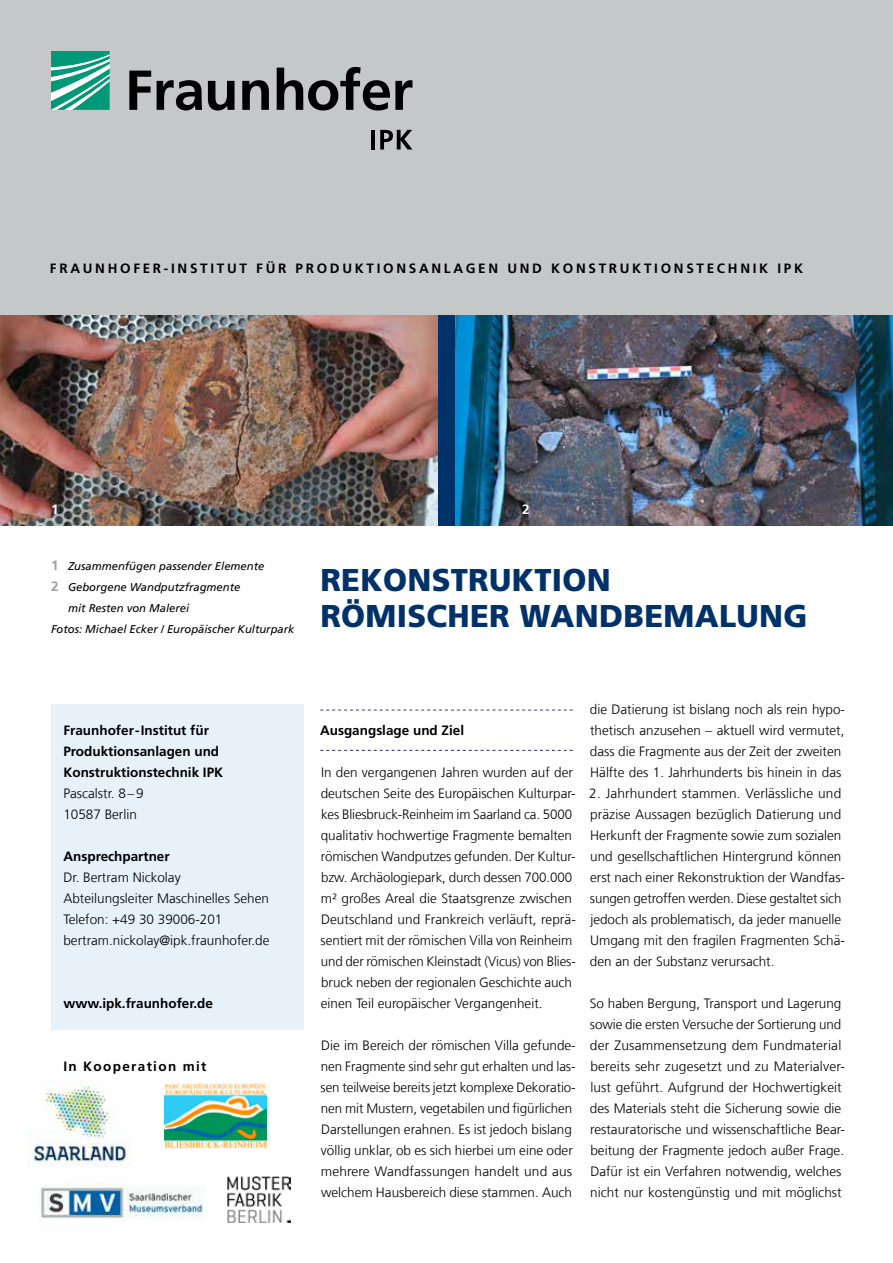
<style>
.page{position:relative;width:893px;height:1263px;background:#fff}
.page>*{position:absolute;margin:0;border:0;box-sizing:border-box;transform-origin:0 0}
.t1{font:900 31.5px/36px "Frutiger LT Com";letter-spacing:.01em;color:#003269}
.t2{font:300 13.5px/21px "Frutiger LT Com";color:#000}
.t3{font:700 13.5px/21px "Frutiger LT Com";color:#000}
.t4{font:700 13.5px "Frutiger LT Com";letter-spacing:.2em;color:#000}
.t5{font:700 13.5px "Frutiger LT Com";letter-spacing:.1em;color:#000}
.t6{font:700 13.5px "Frutiger LT Com";color:#fff}
.t7{font:italic 11.25px "Frutiger LT Com";color:#000}
.s1{font-weight:700;font-style:normal;font-size:13.5px;color:#9d9e9e}
</style>
<div class="page">
<div style="left:0;top:0;width:893px;height:462px;background:#c5c8c9"></div>
<div style="left:70px;top:315px;width:823px;height:210px;background:#003269"></div>
<svg style="left:320px;top:710px;width:253px;height:1px"></svg>
<svg style="left:320px;top:750px;width:253px;height:1px"></svg>
<div style="left:51px;top:704px;width:252px;height:325px;background:#e7f1fa"></div>
<svg style="left:51px;top:51px;width:59px;height:59px;background:#4bb59e"></svg>
<svg style="left:129px;top:67px;width:283px;height:44px"></svg>
<hr style="left:371px;top:130px;width:4px;height:19px;background:#000">
<svg style="left:380px;top:130px;width:32px;height:19px"></svg>
<img style="left:164px;top:1082px;width:103px;height:66px">
<img style="left:39px;top:1183px;width:167px;height:36px">
<img style="left:28px;top:1080px;width:103px;height:87px">
<img style="left:0;top:315px;width:438px;height:210px">
<img style="left:455px;top:315px;width:438px;height:210px">
<img style="left:228px;top:1176px;width:63px;height:46px">
<p class="t4" style="left:50px;top:260px;width:755px">FRAUNHOFER-INSTITUT FÜR PRODUKTIONSANLAGEN UND KONSTRUKTIONSTECHNIK IPK</p>
<p class="t6" style="left:51px;top:501px;width:9px">1</p>
<p class="t6" style="left:522px;top:501px;width:9px">2</p>
<p class="t7" style="left:51px;top:559px;width:215px"><span class="s1">1</span> Zusammenfügen passender Elemente</p>
<p class="t7" style="left:51px;top:580px;width:191px"><span class="s1">2</span> Geborgene Wandputzfragmente</p>
<p class="t7" style="left:68px;top:601px;width:123px">mit Resten von Malerei</p>
<p class="t7" style="left:51px;top:622px;width:245px">Fotos: Michael Ecker / Europäischer Kulturpark</p>
<h1 class="t1" style="left:320px;top:562px;width:489px">REKONSTRUKTION<br>RÖMISCHER WANDBEMALUNG</h1>
<p class="t3" style="left:63px;top:720px;width:161px">Fraunhofer-Institut für<br>Produktionsanlagen und<br>Konstruktionstechnik IPK</p>
<p class="t2" style="left:63px;top:783px;width:82px">Pascalstr. 8–9<br>10587 Berlin</p>
<p class="t3" style="left:63px;top:846px;width:108px">Ansprechpartner</p>
<p class="t2" style="left:63px;top:867px;width:208px">Dr. Bertram Nickolay<br>Abteilungsleiter Maschinelles Sehen<br>Telefon: +49 30 39006-201 bertram.nickolay@ipk.fraunhofer.de</p>
<p class="t3" style="left:63px;top:993px;width:151px">www.ipk.fraunhofer.de</p>
<p class="t5" style="left:63px;top:1058px;width:144px">In Kooperation mit</p>
<p class="t3" style="left:320px;top:720px;width:146px">Ausgangslage und Ziel</p>
<p class="t2" style="left:321px;top:762px;width:257px">In den vergangenen Jahren wurden auf der deutschen Seite des Europäischen Kulturpar&shy;kes Bliesbruck-Reinheim im Saarland ca. 5000 qualitativ hochwertige Fragmente bemalten römischen Wandputzes gefunden. Der Kultur&shy;bzw. Archäologiepark, durch dessen 700.000 m² großes Areal die Staatsgrenze zwischen Deutschland und Frankreich verläuft, reprä&shy;sentiert mit der römischen Villa von Reinheim und der römischen Kleinstadt (Vicus) von Blies&shy;bruck neben der regionalen Geschichte auch einen Teil europäischer Vergangenheit.</p>
<p class="t2" style="left:321px;top:1035px;width:257px">Die im Bereich der römischen Villa gefunde&shy;nen Fragmente sind sehr gut erhalten und las&shy;sen teilweise bereits jetzt komplexe Dekoratio&shy;nen mit Mustern, vegetabilen und figürlichen Darstellungen erahnen. Es ist jedoch bislang völlig unklar, ob es sich hierbei um eine oder mehrere Wandfassungen handelt und aus welchem Hausbereich diese stammen. Auch</p>
<p class="t2" style="left:590px;top:699px;width:257px">die Datierung ist bislang noch als rein hypo&shy;thetisch anzusehen – aktuell wird vermutet, dass die Fragmente aus der Zeit der zweiten Hälfte des 1. Jahrhunderts bis hinein in das</p>
<p class="t2" style="left:589px;top:783px;width:257px">2. Jahrhundert stammen. Verlässliche und präzise Aussagen bezüglich Datierung und Herkunft der Fragmente sowie zum sozialen und gesellschaftlichen Hintergrund können erst nach einer Rekonstruktion der Wandfas&shy;sungen getroffen werden. Diese gestaltet sich jedoch als problematisch, da jeder manuelle Umgang mit den fragilen Fragmenten Schä&shy;den an der Substanz verursacht.</p>
<p class="t2" style="left:590px;top:993px;width:257px">So haben Bergung, Transport und Lagerung sowie die ersten Versuche der Sortierung und der Zusammensetzung dem Fundmaterial bereits sehr zugesetzt und zu Materialver&shy;lust geführt. Aufgrund der Hochwertigkeit des Materials steht die Sicherung sowie die restauratorische und wissenschaftliche Bear&shy;beitung der Fragmente jedoch außer Frage.<br>Dafür ist ein Verfahren notwendig, welches nicht nur kostengünstig und mit möglichst</p>
</div>
